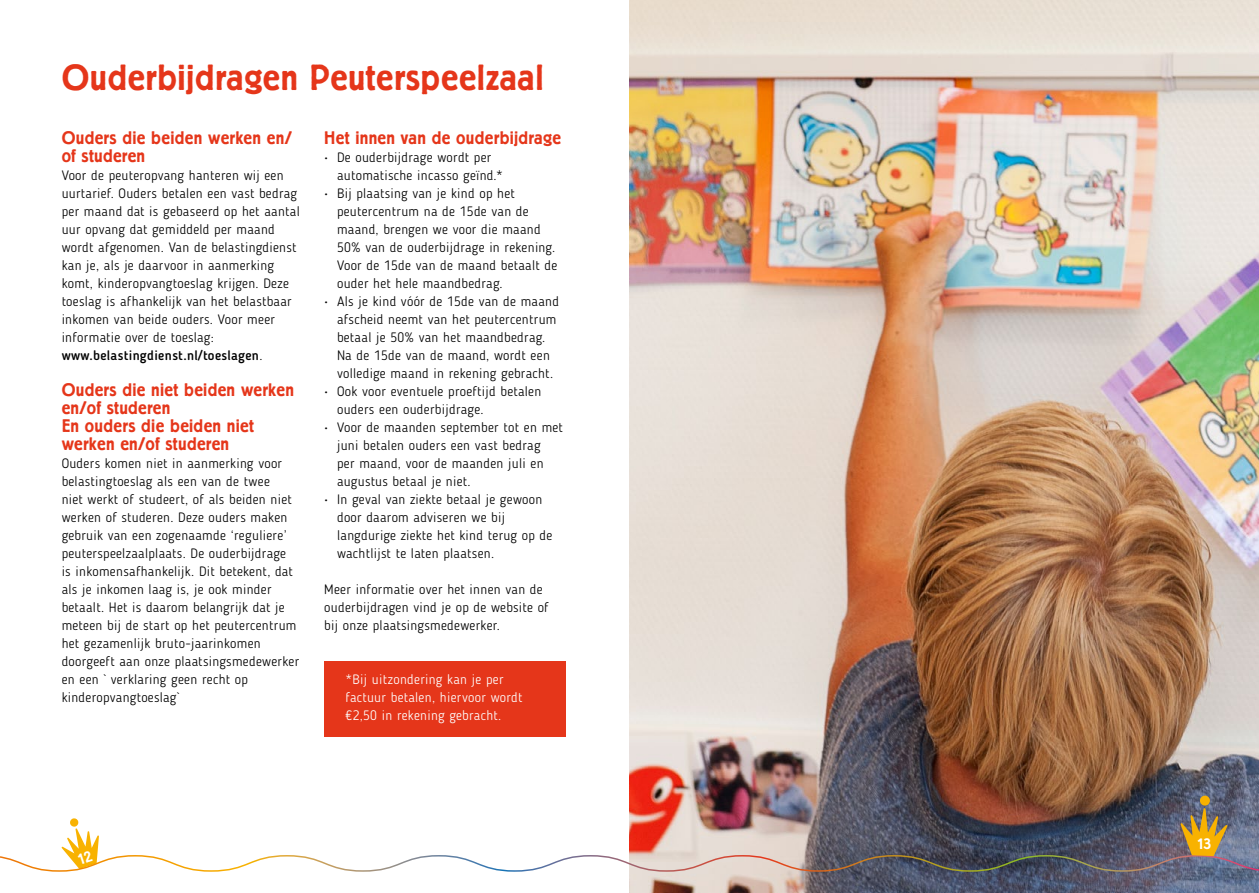
<style>
.page{position:relative;width:1259px;height:893px;background:#fff}
.page>*{position:absolute;margin:0;border:0;box-sizing:border-box;transform-origin:0 0}
.t1{font:500 36px "Berliner Grotesk";letter-spacing:.015em;color:#e5361a}
.t2{font:500 18px/18px "Berliner Grotesk";letter-spacing:.015em;color:#e5361a}
.t3{font:500 15px "Berliner Grotesk";color:#fff}
.t4{font:300 13.5px/18px "Blogger Sans";letter-spacing:.025em;color:#000}
.t5{font:300 13.5px/18px "Blogger Sans";letter-spacing:.025em;color:#fff}
.s1{font-weight:500}
</style>
<div class="page">
<img style="left:629px;top:0;width:630px;height:893px">
<svg style="left:1199px;top:795px;width:11px;height:11px"></svg>
<div style="left:324px;top:661px;width:242px;height:75px;background:#e5361a"></div>
<img style="left:0;top:808px;width:1259px;height:64px">
<h1 class="t1" style="left:62px;top:58px;width:483px">Ouderbijdragen Peuterspeelzaal</h1>
<h2 class="t2" style="left:62px;top:129px;width:232px">Ouders die beiden werken en/ of studeren</h2>
<p class="t4" style="left:62px;top:166px;width:240px">Voor de peuteropvang hanteren wij een uurtarief. Ouders betalen een vast bedrag per maand dat is gebaseerd op het aantal uur opvang dat gemiddeld per maand wordt afgenomen. Van de belastingdienst kan je, als je daarvoor in aanmerking komt, kinderopvangtoeslag krijgen. Deze toeslag is afhankelijk van het belastbaar inkomen van beide ouders. Voor meer informatie over de toeslag: <span class="s1">www.belastingdienst.nl/toeslagen</span>.</p>
<h2 class="t2" style="left:62px;top:381px;width:234px">Ouders die niet beiden werken en/of studeren<br>En ouders die beiden niet werken en/of studeren</h2>
<p class="t4" style="left:62px;top:454px;width:239px">Ouders komen niet in aanmerking voor belastingtoeslag als een van de twee<br>niet werkt of studeert, of als beiden niet werken of studeren. Deze ouders maken gebruik van een zogenaamde ‘reguliere’ peuterspeelzaalplaats. De ouderbijdrage<br>is inkomensafhankelijk. Dit betekent, dat als je inkomen laag is, je ook minder betaalt. Het is daarom belangrijk dat je meteen bij de start op het peutercentrum het gezamenlijk bruto-jaarinkomen doorgeeft aan onze plaatsingsmedewerker en een ` verklaring geen recht op kinderopvangtoeslag`</p>
<h2 class="t2" style="left:324px;top:129px;width:238px">Het innen van de ouderbijdrage</h2>
<p class="t4" style="left:337px;top:148px;width:167px;text-indent:-13px">• De ouderbijdrage wordt per automatische incasso geïnd.*</p>
<p class="t4" style="left:337px;top:184px;width:222px;text-indent:-13px">• Bij plaatsing van je kind op het peutercentrum na de 15de van de maand, brengen we voor die maand<br>50% van de ouderbijdrage in rekening.<br>Voor de 15de van de maand betaalt de ouder het hele maandbedrag.</p>
<p class="t4" style="left:337px;top:292px;width:223px;text-indent:-13px">• Als je kind vóór de 15de van de maand afscheid neemt van het peutercentrum betaal je 50% van het maandbedrag.<br>Na de 15de van de maand, wordt een volledige maand in rekening gebracht.</p>
<p class="t4" style="left:337px;top:382px;width:206px;text-indent:-13px">• Ook voor eventuele proeftijd betalen ouders een ouderbijdrage.</p>
<p class="t4" style="left:337px;top:418px;width:227px;text-indent:-13px">• Voor de maanden september tot en met juni betalen ouders een vast bedrag<br>per maand, voor de maanden juli en augustus betaal je niet.</p>
<p class="t4" style="left:337px;top:490px;width:217px;text-indent:-13px">• In geval van ziekte betaal je gewoon door daarom adviseren we bij langdurige ziekte het kind terug op de wachtlijst te laten plaatsen.</p>
<p class="t4" style="left:324px;top:580px;width:226px">Meer informatie over het innen van de ouderbijdragen vind je op de website of bij onze plaatsingsmedewerker.</p>
<p class="t5" style="left:345px;top:670px;width:178px">*Bij uitzondering kan je per factuur betalen, hiervoor wordt €2,50 in rekening gebracht.</p>
<p class="t3" style="left:1197px;top:836px;width:15px">13</p>
</div>
